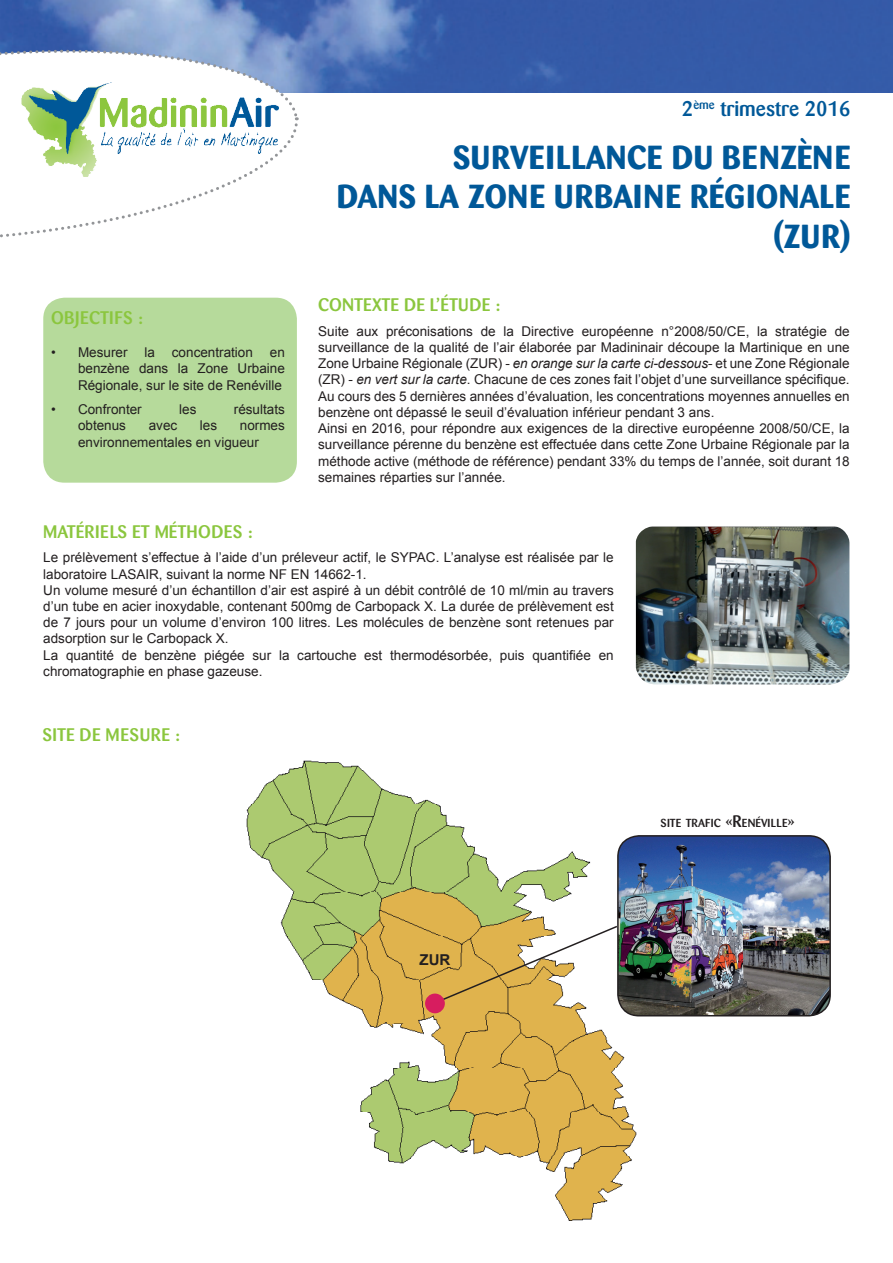
<style>
.page{position:relative;width:893px;height:1263px;background:#fff}
.page>*{position:absolute;margin:0;border:0;box-sizing:border-box;transform-origin:0 0}
.t1{font:700 33px/39.6px "Barmeno";letter-spacing:.02em;color:#005898;text-align:right}
.t2{font:500 21px "Barmeno";color:#005898}
.t3{font:500 18px "Barmeno";letter-spacing:.02em;color:#8bc63e}
.t4{font:700 15px "Arial";color:#231f20}
.t5{font:13.5px/16.2px "Arial";color:#231f20}
.t6{font:500 11.55px "Barmeno";letter-spacing:.02em;color:#231f20}
.s1{font-style:italic}
.s2{font-size:16.5px}
</style>
<div class="page">
<img style="left:246px;top:760px;width:391px;height:460px">
<div style="left:43px;top:298px;width:254px;height:185px;background:#b6da9b;border-radius:21px"></div>
<img style="left:0;top:0;width:893px;height:92px">
<svg style="left:0;top:40px;width:301px;height:53px"></svg>
<svg style="left:0;top:41px;width:300px;height:197px"></svg>
<img style="left:19px;top:79px;width:264px;height:102px">
<img style="left:636px;top:526px;width:214px;height:158px">
<img style="left:618px;top:836px;width:212px;height:180px">
<div style="left:617px;top:835px;width:214px;height:181px;border:2px solid #231f20;border-radius:21px"></div>
<svg style="left:433px;top:924px;width:186px;height:81px"></svg>
<div style="left:425px;top:993px;width:20px;height:20px;background:#d71d5f;border-radius:50%"></div>
<h3 class="t3" style="left:51px;top:307px;width:93px">OBJECTIFS :</h3>
<p class="t5" style="left:51px;top:344px;width:78px">• Mesurer</p>
<p class="t5" style="left:144px;top:344px;width:12px">la</p>
<p class="t5" style="left:172px;top:344px;width:83px">concentration</p>
<p class="t5" style="left:78px;top:344px;width:208px;text-align:justify;text-indent:192px">en benzène dans la Zone Urbaine Régionale, sur le site de Renéville</p>
<p class="t5" style="left:51px;top:402px;width:92px">• Confronter</p>
<p class="t5" style="left:179px;top:402px;width:19px">les</p>
<p class="t5" style="left:234px;top:402px;width:53px">résultats</p>
<p class="t5" style="left:78px;top:418px;width:50px">obtenus</p>
<p class="t5" style="left:149px;top:418px;width:30px">avec</p>
<p class="t5" style="left:200px;top:418px;width:19px">les</p>
<p class="t5" style="left:78px;top:418px;width:208px;text-indent:162px">normes environnementales en vigueur</p>
<h2 class="t2" style="left:682px;top:97px;width:170px">2<sup>ÈME</sup> TRIMESTRE 2016</h2>
<h1 class="t1" style="left:337px;top:137px;width:515px">SURVEILLANCE DU BENZÈNE<br>DANS LA ZONE URBAINE RÉGIONALE (ZUR)</h1>
<h3 class="t3" style="left:318px;top:294px;width:184px">CO NTEXTE DE L’ÉTUDE :</h3>
<p class="t5" style="left:318px;top:323px;width:533px">Suite aux préconisations de la Directive européenne n°2008/50/CE, la stratégie de surveillance de la qualité de l’air élaborée par Madininair découpe la Martinique en une Zone Urbaine Régionale (ZUR) - <span class="s1">en orange sur la carte ci-dessous</span>- et une Zone Régionale (ZR) - <span class="s1">en vert sur la carte</span>. Chacune de ces zones fait l’objet d’une surveillance spécifique.<br>Au cours des 5 dernières années d’évaluation, les concentrations moyennes annuelles en benzène ont dépassé le seuil d’évaluation inférieur pendant 3 ans.<br>Ainsi en 2016, pour répondre aux exigences de la directive européenne 2008/50/CE, la surveillance pérenne du benzène est effectuée dans cette Zone Urbaine Régionale par la méthode active (méthode de référence) pendant 33% du temps de l’année, soit durant 18 semaines réparties sur l’année.</p>
<h3 class="t3" style="left:43px;top:521px;width:211px">MATÉRIELS ET MÉTHODES :</h3>
<p class="t5" style="left:43px;top:550px;width:572px">Le prélèvement s’effectue à l’aide d’un préleveur actif, le SYPAC. L’analyse est réalisée par le laboratoire LASAIR, suivant la norme NF EN 14662-1.<br>Un volume mesuré d’un échantillon d’air est aspiré à un débit contrôlé de 10 ml/min au travers d’un tube en acier inoxydable, contenant 500mg de Carbopack X. La durée de prélèvement est de 7 jours pour un volume d’environ 100 litres. Les molécules de benzène sont retenues par adsorption sur le Carbopack X.<br>La quantité de benzène piégée sur la cartouche est thermodésorbée, puis quantifiée en chromatographie en phase gazeuse.</p>
<h3 class="t3" style="left:43px;top:724px;width:139px">SITE DE MESURE :</h3>
<p class="t4" style="left:420px;top:949px;width:32px">ZUR</p>
<p class="t6" style="left:661px;top:816px;width:136px">SITE TRAFIC <span class="s2">«R</span>ENÉVILLE<span class="s2">»</span></p>
</div>
